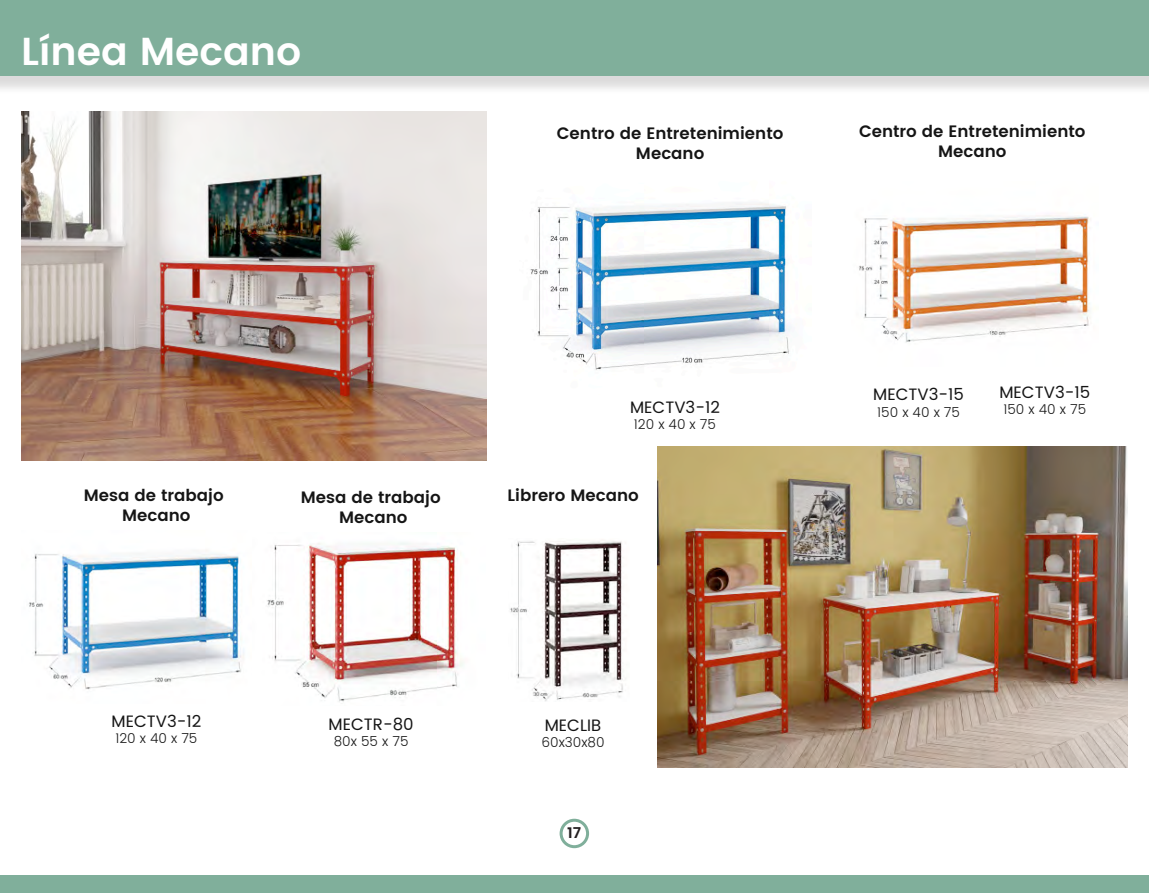
<style>
.page{position:relative;width:1149px;height:893px;background:#fff}
.page>*{position:absolute;margin:0;border:0;box-sizing:border-box;transform-origin:0 0}
.t1{font:600 39px "Poppins";color:#fff}
.t2{font:600 16.5px/19.8px "Poppins";color:#151515;text-align:center}
.t3{font:16.5px "Poppins";color:#151515}
.t4{font:600 15px "Poppins";color:#231f20}
.t5{font:300 13.5px "Poppins";color:#151515}
</style>
<div class="page">
<div style="left:0;top:0;width:1148px;height:95px;background:#231f20;opacity:.16"></div>
<div style="left:0;top:0;width:1148px;height:76px;background:#80af9b"></div>
<div style="left:0;top:875px;width:1148px;height:18px;background:#80af9b"></div>
<div style="left:559px;top:819px;width:30px;height:29px;border:3px solid #80af9b;border-radius:50%"></div>
<img style="left:21px;top:111px;width:465px;height:349px">
<img style="left:530px;top:202px;width:262px;height:168px">
<img style="left:859px;top:215px;width:231px;height:128px">
<img style="left:657px;top:446px;width:470px;height:321px">
<img style="left:267px;top:542px;width:196px;height:160px">
<img style="left:29px;top:550px;width:215px;height:140px">
<img style="left:510px;top:541px;width:116px;height:161px">
<p class="t1" style="left:21px;top:22px;width:281px">Línea Mecano</p>
<p class="t2" style="left:556px;top:124px;width:228px">Centro de Entretenimiento<br>Mecano</p>
<p class="t2" style="left:858px;top:122px;width:228px">Centro de Entretenimiento<br>Mecano</p>
<p class="t3" style="left:999px;top:380px;width:92px">MECTV3-15</p>
<p class="t3" style="left:873px;top:383px;width:92px">MECTV3-15</p>
<p class="t5" style="left:877px;top:402px;width:84px">150 x 40 x 75</p>
<p class="t3" style="left:630px;top:395px;width:91px">MECTV3-12</p>
<p class="t5" style="left:1003px;top:400px;width:84px">150 x 40 x 75</p>
<p class="t5" style="left:633px;top:415px;width:83px">120 x 40 x 75</p>
<p class="t2" style="left:84px;top:486px;width:141px">Mesa de trabajo<br>Mecano</p>
<p class="t2" style="left:301px;top:488px;width:141px">Mesa de trabajo<br>Mecano</p>
<p class="t2" style="left:507px;top:486px;width:133px">Librero Mecano</p>
<p class="t3" style="left:111px;top:709px;width:91px">MECTV3-12</p>
<p class="t5" style="left:115px;top:729px;width:83px">120 x 40 x 75</p>
<p class="t3" style="left:328px;top:712px;width:87px">MECTR-80</p>
<p class="t5" style="left:334px;top:732px;width:76px">80x 55 x 75</p>
<p class="t3" style="left:544px;top:713px;width:58px">MECLIB</p>
<p class="t5" style="left:541px;top:732px;width:65px">60x30x80</p>
<p class="t4" style="left:567px;top:822px;width:16px">17</p>
</div>
